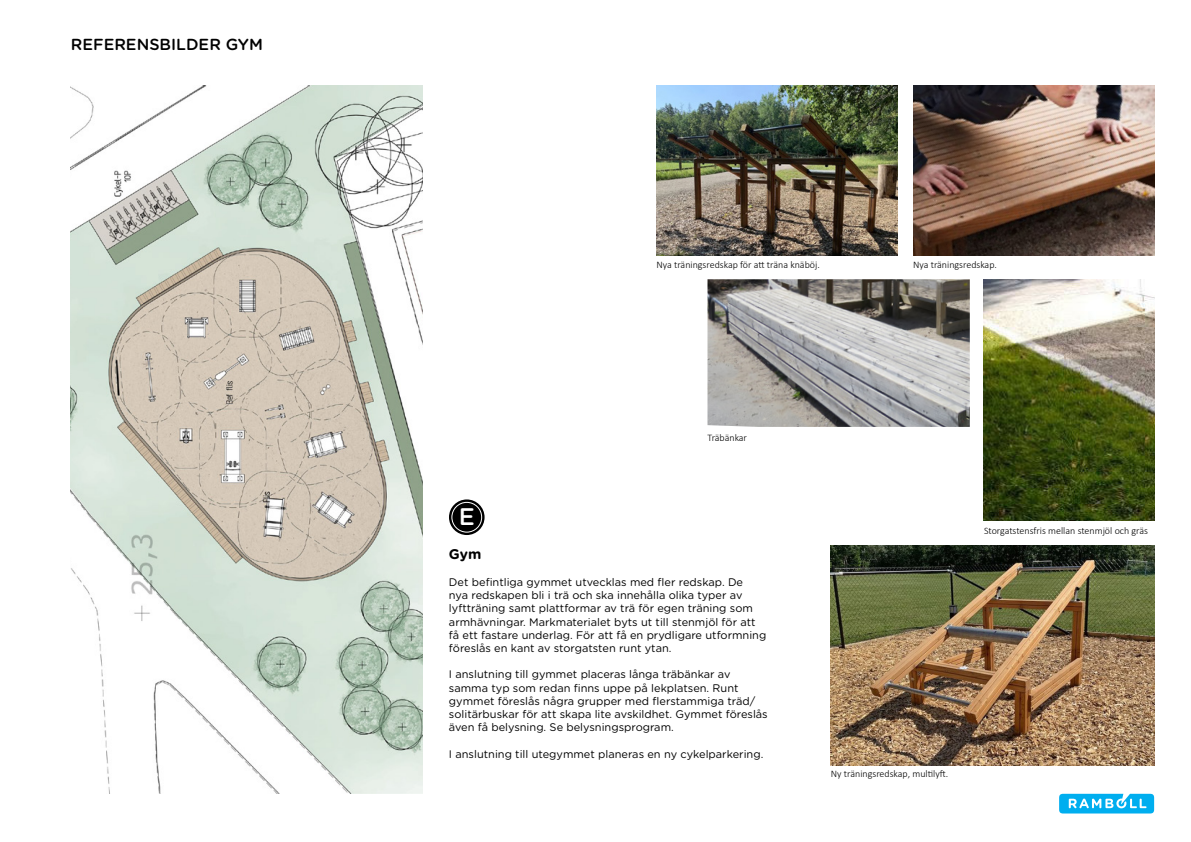
<style>
.page{position:relative;width:1191px;height:842px;background:#fff}
.page>*{position:absolute;margin:0;border:0;box-sizing:border-box;transform-origin:0 0}
.t1{font:500 24px "Gotham Rounded";color:#fff}
.t2{font:500 16px "Gotham Rounded";color:#000}
.t3{font:700 14px "Gotham Rounded";color:#000}
.t4{font:11px/13.2px "Gotham Rounded";color:#000}
.t5{font:300 10px "Calibri";color:#000}
</style>
<div class="page">
<svg style="left:1059px;top:794px;width:95px;height:19px;background:#30bdf1"></svg>
<img style="left:984px;top:279px;width:170px;height:241px">
<img style="left:831px;top:545px;width:323px;height:220px">
<img style="left:656px;top:86px;width:241px;height:170px">
<img style="left:913px;top:86px;width:241px;height:170px">
<svg style="left:449px;top:499px;width:35px;height:36px"></svg>
<div style="left:452px;top:502px;width:29px;height:30px;background:#000;border-radius:50%"></div>
<div style="left:451px;top:502px;width:31px;height:31px;border:1px solid #fff;border-radius:50%"></div>
<img style="left:71px;top:86px;width:351px;height:708px">
<img style="left:707px;top:279px;width:262px;height:148px">
<h2 class="t2" style="left:71px;top:33px;width:194px">REFERENSBILDER GYM</h2>
<p class="t5" style="left:656px;top:258px;width:165px">Nya träningsredskap för att träna knäböj.</p>
<p class="t5" style="left:913px;top:258px;width:85px">Nya träningsredskap.</p>
<p class="t5" style="left:707px;top:432px;width:41px">Träbänkar</p>
<h1 class="t1" style="left:459px;top:499px;width:18px">E</h1>
<p class="t3" style="left:449px;top:544px;width:34px">Gym</p>
<p class="t4" style="left:449px;top:575px;width:319px">Det befintliga gymmet utvecklas med fler redskap. De<br>nya redskapen bli i trä och ska innehålla olika typer av lyftträning samt plattformar av trä för egen träning som armhävningar. Markmaterialet byts ut till stenmjöl för att få ett fastare underlag. För att få en prydligare utformning föreslås en kant av storgatsten runt ytan.</p>
<p class="t4" style="left:449px;top:667px;width:320px">I anslutning till gymmet placeras långa träbänkar av samma typ som redan finns uppe på lekplatsen. Runt gymmet föreslås några grupper med flerstammiga träd/ solitärbuskar för att skapa lite avskildhet. Gymmet föreslås även få belysning. Se belysningsprogram.</p>
<p class="t4" style="left:449px;top:746px;width:316px">I anslutning till utegymmet planeras en ny cykelparkering.</p>
<p class="t5" style="left:984px;top:525px;width:166px">Storgatstensfris mellan stenmjöl och gräs</p>
<p class="t5" style="left:831px;top:768px;width:119px">Ny träningsredskap, multilyft.</p>
</div>
